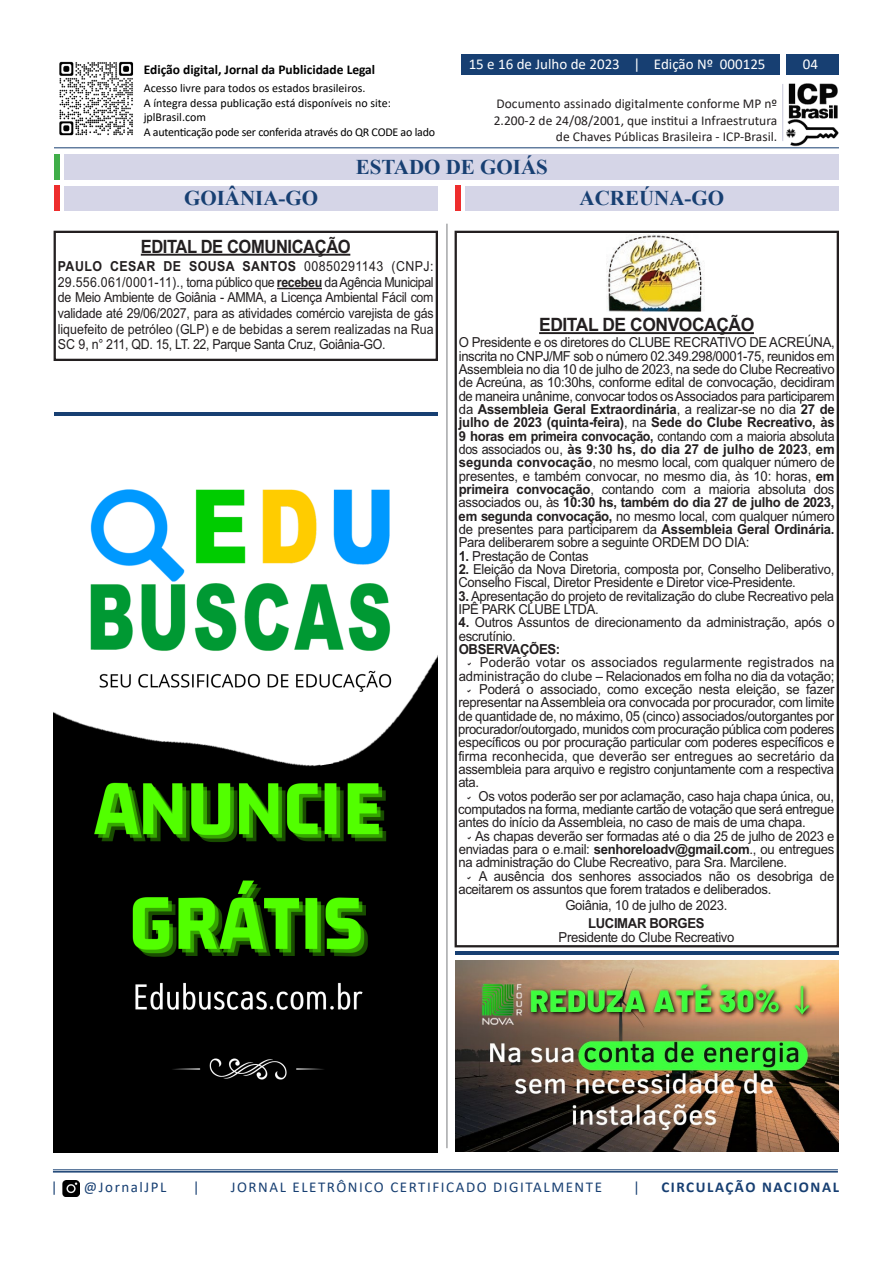
<style>
.page{position:relative;width:893px;height:1263px;background:#fff}
.page>*{position:absolute;margin:0;border:0;box-sizing:border-box;transform-origin:0 0}
.t1{font:700 21px "Times New Roman";color:#173f72}
.t2{font:700 18.45px "Arial";letter-spacing:-.025em;color:#231f20;scale:.9 1}
.t3{font:700 18.45px "Arial";letter-spacing:-.025em;color:#231f20;scale:.95 1}
.t4{font:15px "Calibri";letter-spacing:.105em;color:#173f72}
.t5{font:15px "Calibri";color:#fff}
.t6{font:700 15px "Calibri";letter-spacing:.105em;color:#173f72}
.t7{font:13.8px/13.4px "Arial";letter-spacing:-.025em;color:#231f20;text-align:justify;scale:.95 1}
.t8{font:13.8px/15.6px "Arial";letter-spacing:-.025em;color:#231f20;text-align:justify;scale:.9 1}
.t9{font:13.8px/13.4px "Arial";letter-spacing:.01em;color:#231f20;scale:.95 1}
.t10{font:700 13.8px "Arial";letter-spacing:-.025em;color:#231f20;scale:.95 1}
.t11{font:13.5px/16.2px "Calibri";color:#231f20;text-align:right}
.t12{font:700 13.5px "Calibri";color:#000}
.t13{font:12px/14.4px "Calibri";color:#000}
.s1{font-weight:700}
</style>
<div class="page">
<img style="left:59px;top:61px;width:75px;height:75px">
<img style="left:783px;top:83px;width:56px;height:64px">
<hr style="left:782px;top:84px;width:1px;height:57px;background:#c7c7d9">
<div style="left:786px;top:54px;width:53px;height:21px;background:#173f72"></div>
<div style="left:461px;top:54px;width:319px;height:21px;background:#173f72"></div>
<hr style="left:54px;top:147px;width:785px;height:1px;background:#173f72">
<hr style="left:53px;top:1169px;width:785px;height:1px;background:#173f72">
<hr style="left:53px;top:1171px;width:785px;height:1px;background:#173f72">
<img style="left:62px;top:1180px;width:18px;height:16px">
<div style="left:54px;top:154px;width:6px;height:26px;background:#40ae49"></div>
<div style="left:65px;top:154px;width:774px;height:26px;background:#d5d5e7"></div>
<hr style="left:446px;top:224px;width:1px;height:924px;background:#787a7d">
<div style="left:65px;top:186px;width:373px;height:25px;background:#d5d5e7"></div>
<div style="left:465px;top:186px;width:373px;height:25px;background:#d5d5e7"></div>
<div style="left:54px;top:185px;width:6px;height:26px;background:#ee2d2d"></div>
<div style="left:455px;top:185px;width:6px;height:26px;background:#ee2d2d"></div>
<img style="left:54px;top:489px;width:384px;height:663px">
<div style="left:455px;top:231px;width:384px;height:716px;border:2px solid #231f20"></div>
<hr style="left:539px;top:332px;width:215px;height:2px;background:#231f20">
<img style="left:607px;top:235px;width:97px;height:76px">
<div style="left:54px;top:231px;width:384px;height:130px;border:2px solid #231f20"></div>
<hr style="left:141px;top:254px;width:209px;height:2px;background:#231f20">
<hr style="left:277px;top:288px;width:45px;height:1px;background:#231f20">
<img style="left:455px;top:960px;width:384px;height:191px">
<hr style="left:54px;top:412px;width:384px;height:3px;background:#173f72">
<hr style="left:455px;top:952px;width:384px;height:3px;background:#173f72">
<p class="t12" style="left:144px;top:60px;width:233px">Edição digital, Jornal da Publicidade Legal</p>
<p class="t13" style="left:144px;top:81px;width:293px">Acesso livre para todos os estados brasileiros.<br>A íntegra dessa publicação está disponíveis no site: jplBrasil.com<br>A autenticação pode ser conferida através do QR CODE ao lado</p>
<p class="t5" style="left:469px;top:54px;width:298px">15 e 16 de Julho de 2023 | Edição Nº 000125</p>
<p class="t5" style="left:803px;top:54px;width:17px">04</p>
<p class="t11" style="left:494px;top:95px;width:285px">Documento assinado digitalmente conforme MP nº<br>2.200-2 de 24/08/2001, que institui a Infraestrutura de Chaves Públicas Brasileira - ICP-Brasil.</p>
<h1 class="t1" style="left:356px;top:152px;width:194px">ESTADO DE GOIÁS</h1>
<h1 class="t1" style="left:184px;top:183px;width:136px">GOIÂNIA-GO</h1>
<h1 class="t1" style="left:580px;top:183px;width:146px">ACREÚNA-GO</h1>
<h2 class="t2" style="left:141px;top:233px;width:235px">EDITAL DE COMUNICAÇÃO</h2>
<p class="t8" style="left:58px;top:258px;width:419px"><span class="s1">PAULO CESAR DE SOUSA SANTOS</span> 00850291143 (CNPJ:<br>29.556.061/0001-11)., torna público que <span class="s1">recebeu</span> da Agência Municipal de Meio Ambiente de Goiânia - AMMA, a Licença Ambiental Fácil com validade até 29/06/2027, para as atividades comércio varejista de gás liquefeito de petróleo (GLP) e de bebidas a serem realizadas na Rua SC 9, n° 211, QD. 15, LT. 22, Parque Santa Cruz, Goiânia-GO.</p>
<h2 class="t3" style="left:539px;top:311px;width:228px">EDITAL DE CONVOCAÇÃO</h2>
<p class="t7" style="left:459px;top:336px;width:398px">O Presidente e os diretores do CLUBE RECRATIVO DE ACREÚNA, inscrita no CNPJ/MF sob o número 02.349.298/0001-75, reunidos em Assembleia no dia 10 de julho de 2023, na sede do Clube Recreativo de Acreúna, as 10:30hs, conforme edital de convocação, decidiram de maneira unânime, convocar todos os Associados para participarem da <span class="s1">Assembleia Geral Extraordinária</span>, a realizar-se no dia <span class="s1">27 de julho de 2023 (quinta-feira)</span>, na <span class="s1">Sede do Clube Recreativo, às 9 horas em primeira convocação,</span> contando com a maioria absoluta dos associados ou, <span class="s1">às 9:30 hs, do dia 27 de julho de 2023</span>, <span class="s1">em segunda convocação</span>, no mesmo local, com qualquer número de presentes, e também convocar, no mesmo dia, às 10: horas, <span class="s1">em primeira convocação</span>, contando com a maioria absoluta dos associados ou, às <span class="s1">10:30 hs, também do dia 27 de julho de 2023, em segunda convocação,</span> no mesmo local, com qualquer número de presentes para participarem da <span class="s1">Assembleia Geral Ordinária.<br></span>Para deliberarem sobre a seguinte ORDEM DO DIA:</p>
<p class="t7" style="left:459px;top:549px;width:138px"><span class="s1">1.</span> Prestação de Contas</p>
<p class="t7" style="left:458px;top:562px;width:397px"><span class="s1">2.</span> Eleição da Nova Diretoria, composta por, Conselho Deliberativo,<br>Conselho Fiscal, Diretor Presidente e Diretor vice-Presidente.</p>
<p class="t7" style="left:458px;top:589px;width:397px"><span class="s1">3.</span> Apresentação do projeto de revitalização do clube Recreativo pela<br>IPÊ PARK CLUBE LTDA.</p>
<p class="t7" style="left:458px;top:616px;width:398px"><span class="s1">4.</span> Outros Assuntos de direcionamento da administração, após o escrutínio.</p>
<p class="t10" style="left:459px;top:639px;width:108px">OBSERVAÇÕES:</p>
<p class="t9" style="left:459px;top:656px;width:397px">• Poderão votar os associados regularmente registrados na administração do clube – Relacionados em folha no dia da votação;</p>
<p class="t7" style="left:458px;top:682px;width:398px">• Poderá o associado, como exceção nesta eleição, se fazer representar na Assembleia ora convocada por procurador, com limite de quantidade de, no máximo, 05 (cinco) associados/outorgantes por procurador/outorgado, munidos com procuração pública com poderes específicos ou por procuração particular com poderes específicos e firma reconhecida, que deverão ser entregues ao secretário da assembleia para arquivo e registro conjuntamente com a respectiva ata.</p>
<p class="t7" style="left:458px;top:789px;width:397px">• Os votos poderão ser por aclamação, caso haja chapa única, ou, computados na forma, mediante cartão de votação que será entregue antes do início da Assembleia, no caso de mais de uma chapa.</p>
<p class="t7" style="left:458px;top:829px;width:397px">• As chapas deverão ser formadas até o dia 25 de julho de 2023 e enviadas para o e.mail: <span class="s1">senhoreloadv@gmail.com</span>., ou entregues na administração do Clube Recreativo, para Sra. Marcilene.</p>
<p class="t7" style="left:458px;top:869px;width:397px">• A ausência dos senhores associados não os desobriga de aceitarem os assuntos que forem tratados e deliberados.</p>
<p class="t7" style="left:565px;top:898px;width:172px">Goiânia, 10 de julho de 2023.</p>
<p class="t10" style="left:588px;top:913px;width:124px">LUCIMAR BORGES</p>
<p class="t7" style="left:559px;top:930px;width:187px">Presidente do Clube Recreativo</p>
<p class="t4" style="left:51px;top:1177px;width:8px">|</p>
<p class="t4" style="left:84px;top:1177px;width:84px">@JornalJPL</p>
<p class="t4" style="left:193px;top:1177px;width:8px">|</p>
<p class="t4" style="left:231px;top:1177px;width:373px">JORNAL ELETRÔNICO CERTIFICADO DIGITALMENTE</p>
<p class="t4" style="left:633px;top:1177px;width:8px">|</p>
<p class="t6" style="left:661px;top:1177px;width:179px">CIRCULAÇÃO NACIONAL</p>
</div>
